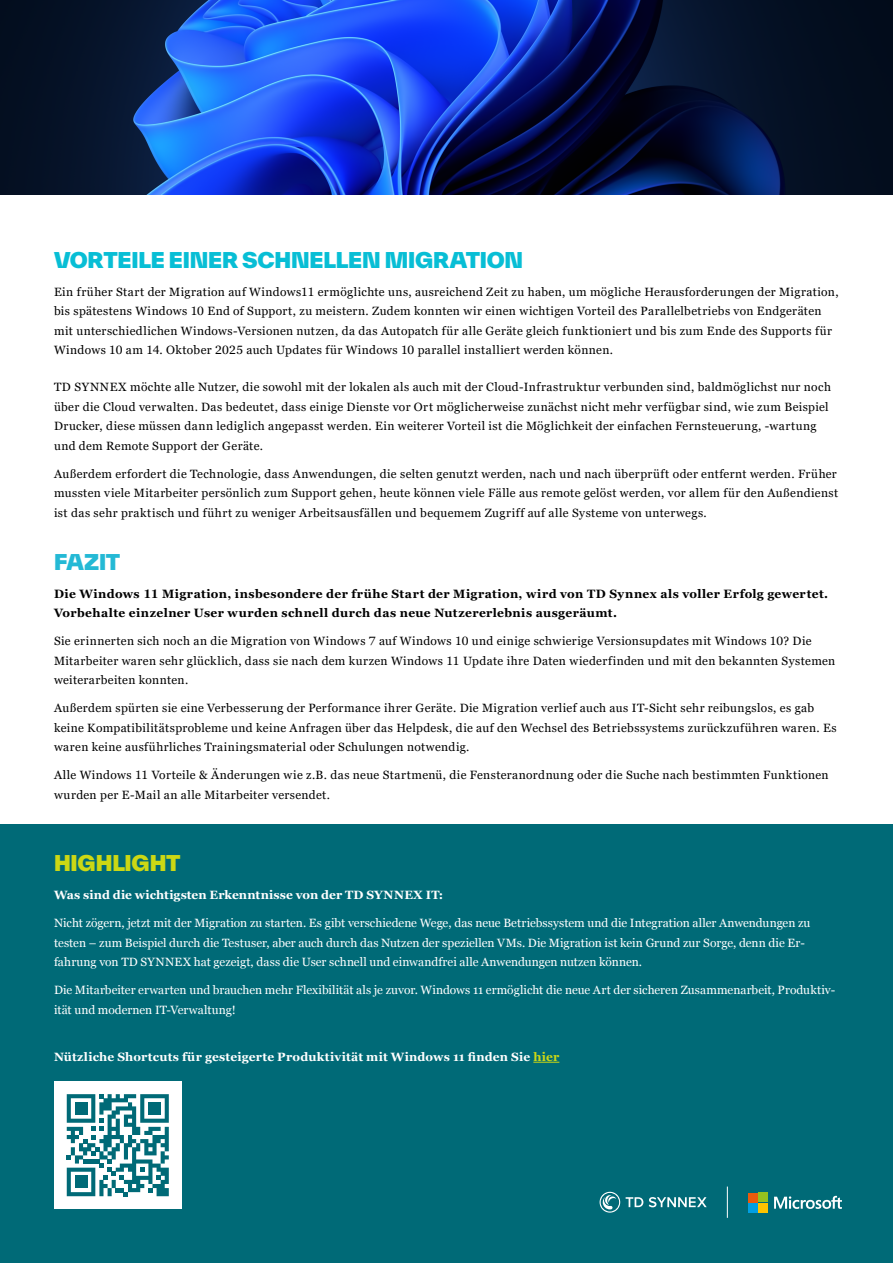
<style>
.page{position:relative;width:893px;height:1263px;background:#fff}
.page>*{position:absolute;margin:0;border:0;box-sizing:border-box;transform-origin:0 0}
.Subhead{font:900 21px "TWK Everett";letter-spacing:-.01em;color:#08bed5}
.Subhead-2{font:900 21px "TWK Everett";letter-spacing:-.01em;color:#ccd814}
.Subhead-3{font:900 21px "TWK Everett";letter-spacing:-.015em;color:#24b9d5}
.Fließtext{font:12px/19.5px "Georgia Pro";letter-spacing:.025em;color:#000}
.Body_copy{font:12px/19.5px "Georgia";color:#fff}
.Fließtext-2{font:700 12px/19.5px "Georgia Pro";letter-spacing:.03em;color:#000}
.Body_copy-2{font:700 12px "Georgia";letter-spacing:.01em;color:#fff}
.s1{color:#ccd814}
</style>
<div class="page">
<div style="left:0;top:825px;width:893px;height:438px;background:#006a77"></div>
<svg style="left:533px;top:1062px;width:26px;height:1px"></svg>
<img style="left:0;top:0;width:893px;height:195px">
<svg style="left:600px;top:1192px;width:20px;height:20px"></svg>
<svg style="left:626px;top:1197px;width:17px;height:10px"></svg>
<svg style="left:649px;top:1197px;width:58px;height:10px"></svg>
<hr style="left:727px;top:1186px;width:1px;height:32px;background:#fff">
<svg style="left:774px;top:1196px;width:68px;height:13px"></svg>
<div style="left:748px;top:1193px;width:10px;height:9px;background:#ea5b0c"></div>
<div style="left:758px;top:1193px;width:10px;height:9px;background:#95c11f"></div>
<div style="left:748px;top:1203px;width:9px;height:10px;background:#009fe3"></div>
<div style="left:758px;top:1203px;width:10px;height:10px;background:#fdc300"></div>
<div style="left:54px;top:1081px;width:128px;height:128px;background:#fff"></div>
<svg style="left:67px;top:1094px;width:102px;height:102px"></svg>
<div style="left:75px;top:1176px;width:12px;height:12px;background:#006a77"></div>
<p class="Subhead" style="left:54px;top:244px;width:471px">VORTEILE EINER SCHNELLEN MIGRATION</p>
<p class="Fließtext" style="left:54px;top:282px;width:786px">Ein früher Start der Migration auf Windows11 ermöglichte uns, ausreichend Zeit zu haben, um mögliche Herausforderungen der Migration, bis spätestens Windows 10 End of Support, zu meistern. Zudem konnten wir einen wichtigen Vorteil des Parallelbetriebs von Endgeräten mit unterschiedlichen Windows-Versionen nutzen, da das Autopatch für alle Geräte gleich funktioniert und bis zum Ende des Supports für Windows 10 am 14. Oktober 2025 auch Updates für Windows 10 parallel installiert werden können.</p>
<p class="Fließtext" style="left:54px;top:378px;width:778px">TD SYNNEX möchte alle Nutzer, die sowohl mit der lokalen als auch mit der Cloud-Infrastruktur verbunden sind, baldmöglichst nur noch über die Cloud verwalten. Das bedeutet, dass einige Dienste vor Ort möglicherweise zunächst nicht mehr verfügbar sind, wie zum Beispiel Drucker, diese müssen dann lediglich angepasst werden. Ein weiterer Vorteil ist die Möglichkeit der einfachen Fernsteuerung, -wartung und dem Remote Support der Geräte.</p>
<p class="Fließtext" style="left:54px;top:464px;width:786px">Außerdem erfordert die Technologie, dass Anwendungen, die selten genutzt werden, nach und nach überprüft oder entfernt werden. Früher mussten viele Mitarbeiter persönlich zum Support gehen, heute können viele Fälle aus remote gelöst werden, vor allem für den Außendienst ist das sehr praktisch und führt zu weniger Arbeitsausfällen und bequemem Zugriff auf alle Systeme von unterwegs.</p>
<p class="Subhead-3" style="left:54px;top:546px;width:68px">FAZIT</p>
<p class="Fließtext-2" style="left:54px;top:584px;width:776px">Die Windows 11 Migration, insbesondere der frühe Start der Migration, wird von TD Synnex als voller Erfolg gewertet.<br>Vorbehalte einzelner User wurden schnell durch das neue Nutzererlebnis ausgeräumt.</p>
<p class="Fließtext" style="left:54px;top:632px;width:783px">Sie erinnerten sich noch an die Migration von Windows 7 auf Windows 10 und einige schwierige Versionsupdates mit Windows 10? Die<br>Mitarbeiter waren sehr glücklich, dass sie nach dem kurzen Windows 11 Update ihre Daten wiederfinden und mit den bekannten Systemen weiterarbeiten konnten.</p>
<p class="Fließtext" style="left:54px;top:699px;width:784px">Außerdem spürten sie eine Verbesserung der Performance ihrer Geräte. Die Migration verlief auch aus IT-Sicht sehr reibungslos, es gab keine Kompatibilitätsprobleme und keine Anfragen über das Helpdesk, die auf den Wechsel des Betriebssystems zurückzuführen waren. Es waren keine ausführliches Trainingsmaterial oder Schulungen notwendig.</p>
<p class="Fließtext" style="left:54px;top:766px;width:776px">Alle Windows 11 Vorteile &amp; Änderungen wie z.B. das neue Startmenü, die Fensteranordnung oder die Suche nach bestimmten Funktionen wurden per E-Mail an alle Mitarbeiter versendet.</p>
<p class="Subhead-2" style="left:54px;top:848px;width:128px">HIGHLIGHT</p>
<p class="Body_copy-2" style="left:54px;top:886px;width:391px">Was sind die wichtigsten Erkenntnisse von der TD SYNNEX IT:</p>
<p class="Body_copy" style="left:54px;top:913px;width:758px">Nicht zögern, jetzt mit der Migration zu starten. Es gibt verschiedene Wege, das neue Betriebssystem und die Integration aller Anwendungen zu testen – zum Beispiel durch die Testuser, aber auch durch das Nutzen der speziellen VMs. Die Migration ist kein Grund zur Sorge, denn die Er&shy;fahrung von TD SYNNEX hat gezeigt, dass die User schnell und einwandfrei alle Anwendungen nutzen können.</p>
<p class="Body_copy" style="left:54px;top:980px;width:783px">Die Mitarbeiter erwarten und brauchen mehr Flexibilität als je zuvor. Windows 11 ermöglicht die neue Art der sicheren Zusammenarbeit, Produktiv&shy;ität und modernen IT-Verwaltung!</p>
<p class="Body_copy-2" style="left:54px;top:1048px;width:507px">Nützliche Shortcuts für gesteigerte Produktivität mit Windows 11 finden Sie <span class="s1">hier</span></p>
</div>
